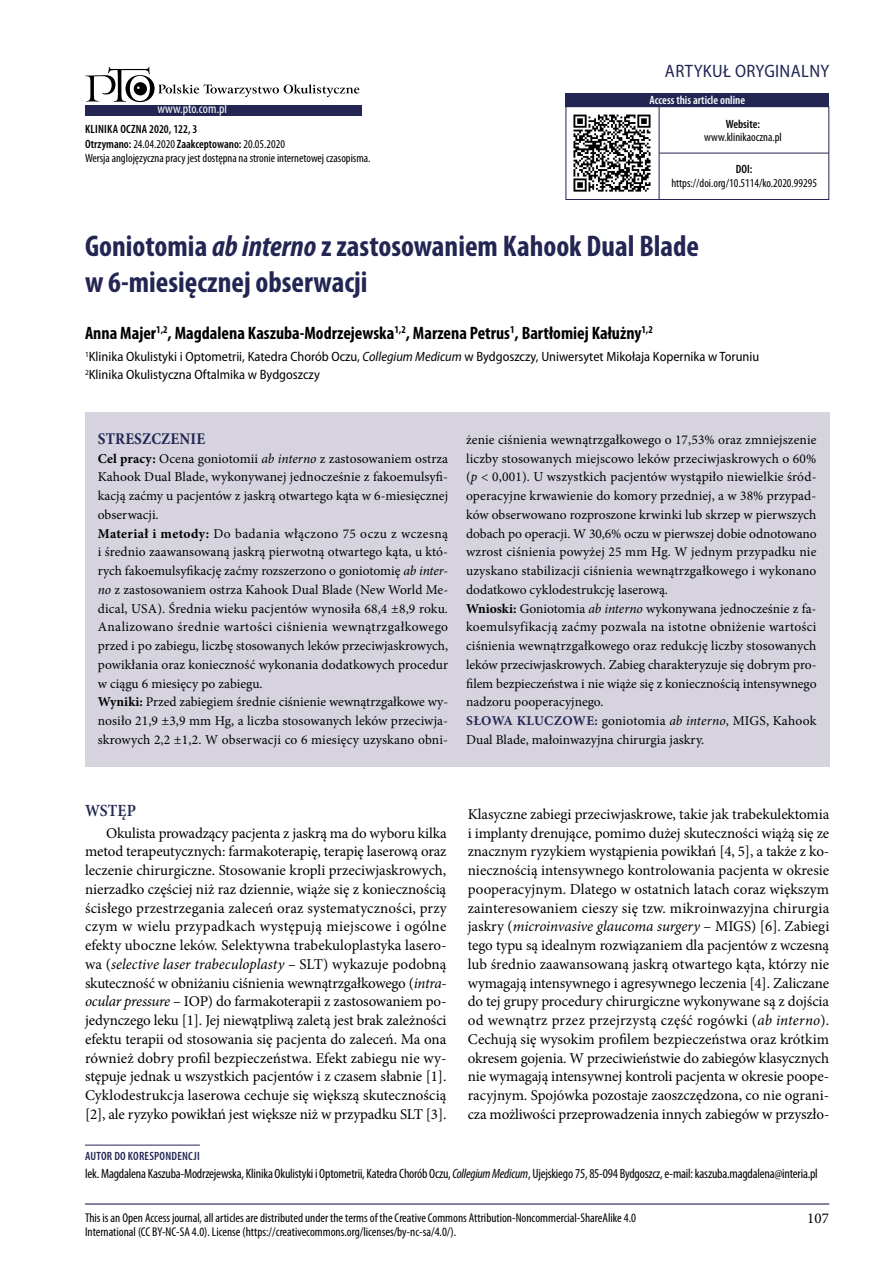
<style>
.page{position:relative;width:893px;height:1263px;background:#fff}
.page>*{position:absolute;margin:0;border:0;box-sizing:border-box;transform-origin:0 0}
.t1{font:700 condensed 30px/36px "Myriad Pro";color:#232653}
.t2{font:700 condensed 18px "Myriad Pro";color:#000}
.t3{font:semi-condensed 18px "Myriad Pro";letter-spacing:.02em;color:#232653}
.t4{font:600 condensed 17.25px "Minion Pro";letter-spacing:.005em;color:#232653}
.t5{font:700 condensed 16.5px "Minion Pro";letter-spacing:.01em;color:#232653}
.t6{font:15px/18.8px "Minion Pro";letter-spacing:-.01em;color:#000;text-align:justify}
.t7{font:13.5px/18.8px "Minion Pro";letter-spacing:.005em;color:#000}
.t8{font:condensed 13.5px "Myriad Pro";letter-spacing:-.015em;color:#000}
.t9{font:semi-condensed 13.5px/18px "Myriad Pro";color:#000}
.t10{font:condensed 13.5px "Myriad Pro";color:#fff}
.t11{font:condensed 12.75px/14.2px "Myriad Pro";color:#000}
.t12{font:condensed 12px/14.4px "Myriad Pro";color:#000}
.t13{font:600 condensed 12px "Myriad Pro";color:#fff}
.t14{font:600 condensed 12px "Myriad Pro";letter-spacing:.02em;color:#232653}
.t15{font:600 condensed 12px "Myriad Pro";color:#000}
.s1{font-weight:600}
.s2{font-style:italic}
.s3{font-weight:700}
.s4{font-weight:700;color:#232653}
</style>
<div class="page">
<hr style="left:85px;top:1203px;width:744px;height:1px;background:#232653">
<svg style="left:85px;top:66px;width:274px;height:36px"></svg>
<div style="left:85px;top:105px;width:276px;height:11px;background:#232653"></div>
<hr style="left:85px;top:1145px;width:115px;height:1px;background:#232653">
<div style="left:85px;top:412px;width:744px;height:354px;background:#d6d3df"></div>
<div style="left:566px;top:106px;width:263px;height:94px;border:1px solid #232653"></div>
<svg style="left:573px;top:114px;width:78px;height:72px"></svg>
<svg style="left:573px;top:115px;width:77px;height:77px"></svg>
<div style="left:566px;top:94px;width:263px;height:13px;background:#232653"></div>
<hr style="left:659px;top:107px;width:1px;height:92px;background:#232653">
<hr style="left:659px;top:153px;width:170px;height:1px;background:#232653">
<p class="t10" style="left:157px;top:101px;width:71px">www.pto.com.pl</p>
<p class="t12" style="left:85px;top:122px;width:287px"><span class="s1">KLINIKA OCZNA 2020, 122, 3<br>Otrzymano:</span> 24.04.2020 <span class="s1">Zaakceptowano:</span> 20.05.2020<br>Wersja anglojęzyczna pracy jest dostępna na stronie internetowej czasopisma.</p>
<p class="t3" style="left:665px;top:62px;width:166px">ARTYKUŁ ORYGINALNY</p>
<p class="t13" style="left:650px;top:93px;width:97px">Access this article online</p>
<p class="t15" style="left:726px;top:116px;width:36px">Website:</p>
<p class="t15" style="left:736px;top:161px;width:18px">DOI:</p>
<p class="t12" style="left:671px;top:176px;width:147px">https://doi.org/10.5114/ko.2020.99295</p>
<p class="t12" style="left:704px;top:130px;width:79px">www.klinikaoczna.pl</p>
<h1 class="t1" style="left:85px;top:228px;width:616px">Goniotomia <span class="s2">ab interno</span> z zastosowaniem Kahook Dual Blade w 6-miesięcznej obserwacji</h1>
<p class="t2" style="left:85px;top:322px;width:569px">Anna Majer<sup>1,2</sup>, Magdalena Kaszuba-Modrzejewska<sup>1,2</sup>, Marzena Petrus<sup>1</sup>, Bartłomiej Kałużny<sup>1,2</sup></p>
<p class="t9" style="left:85px;top:348px;width:676px"><sup>1</sup>Klinika Okulistyki i Optometrii, Katedra Chorób Oczu, <span class="s2">Collegium Medicum</span> w Bydgoszczy, Uniwersytet Mikołaja Kopernika w Toruniu<br><sup>2</sup>Klinika Okulistyczna Oftalmika w Bydgoszczy</p>
<p class="t5" style="left:98px;top:427px;width:109px">STRESZCZENIE</p>
<p class="t7" style="left:98px;top:449px;width:352px"><span class="s3">Cel pracy:</span> Ocena goniotomii <span class="s2">ab interno</span> z zastosowaniem ostrza Kahook Dual Blade, wykonywanej jednocześnie z fakoemulsyfi&shy;kacją zaćmy u pacjentów z jaskrą otwartego kąta w 6-miesięcznej obserwacji.<br><span class="s3">Materiał i metody:</span> Do badania włączono 75 oczu z wczesną i średnio zaawansowaną jaskrą pierwotną otwartego kąta, u któ&shy;rych fakoemulsyfikację zaćmy rozszerzono o goniotomię <span class="s2">ab inter&shy;no</span> z zastosowaniem ostrza Kahook Dual Blade (New World Me&shy;dical, USA). Średnia wieku pacjentów wynosiła 68,4 ±8,9 roku.<br>Analizowano średnie wartości ciśnienia wewnątrzgałkowego przed i po zabiegu, liczbę stosowanych leków przeciwjaskrowych, powikłania oraz konieczność wykonania dodatkowych procedur w ciągu 6 miesięcy po zabiegu.<br><span class="s3">Wyniki:</span> Przed zabiegiem średnie ciśnienie wewnątrzgałkowe wy&shy;nosiło 21,9 ±3,9 mm Hg, a liczba stosowanych leków przeciwja&shy;skrowych 2,2 ±1,2. W obserwacji co 6 miesięcy uzyskano obni-</p>
<p class="t7" style="left:466px;top:430px;width:352px">żenie ciśnienia wewnątrzgałkowego o 17,53% oraz zmniejszenie liczby stosowanych miejscowo leków przeciwjaskrowych o 60% (<span class="s2">p</span> &lt; 0,001). U wszystkich pacjentów wystąpiło niewielkie śród&shy;operacyjne krwawienie do komory przedniej, a w 38% przypad&shy;ków obserwowano rozproszone krwinki lub skrzep w pierwszych dobach po operacji. W 30,6% oczu w pierwszej dobie odnotowano wzrost ciśnienia powyżej 25 mm Hg. W jednym przypadku nie uzyskano stabilizacji ciśnienia wewnątrzgałkowego i wykonano dodatkowo cyklodestrukcję laserową.<br><span class="s3">Wnioski:</span> Goniotomia <span class="s2">ab interno</span> wykonywana jednocześnie z fa&shy;koemulsyfikacją zaćmy pozwala na istotne obniżenie wartości ciśnienia wewnątrzgałkowego oraz redukcję liczby stosowanych leków przeciwjaskrowych. Zabieg charakteryzuje się dobrym pro&shy;filem bezpieczeństwa i nie wiąże się z koniecznością intensywnego nadzoru pooperacyjnego.<br><span class="s4">SŁOWA KLUCZOWE:</span> goniotomia <span class="s2">ab interno</span>, MIGS, Kahook Dual Blade, małoinwazyjna chirurgia jaskry.</p>
<p class="t4" style="left:85px;top:798px;width:52px">WSTĘP</p>
<p class="t6" style="left:85px;top:823px;width:363px;text-indent:21px">Okulista prowadzący pacjenta z jaskrą ma do wyboru kilka metod terapeutycznych: farmakoterapię, terapię laserową oraz leczenie chirurgiczne. Stosowanie kropli przeciwjaskrowych, nierzadko częściej niż raz dziennie, wiąże się z koniecznością ścisłego przestrzegania zaleceń oraz systematyczności, przy czym w wielu przypadkach występują miejscowe i ogólne efekty uboczne leków. Selektywna trabekuloplastyka lasero&shy;wa (<span class="s2">selective laser trabeculoplasty</span> – SLT) wykazuje podobną skuteczność w obniżaniu ciśnienia wewnątrzgałkowego (<span class="s2">intra&shy;ocular pressure</span> – IOP) do farmakoterapii z zastosowaniem po&shy;jedynczego leku [1]. Jej niewątpliwą zaletą jest brak zależności efektu terapii od stosowania się pacjenta do zaleceń. Ma ona również dobry profil bezpieczeństwa. Efekt zabiegu nie wy&shy;stępuje jednak u wszystkich pacjentów i z czasem słabnie [1].<br>Cyklodestrukcja laserowa cechuje się większą skutecznością [2], ale ryzyko powikłań jest większe niż w przypadku SLT [3].</p>
<p class="t6" style="left:468px;top:805px;width:363px">Klasyczne zabiegi przeciwjaskrowe, takie jak trabekulektomia i implanty drenujące, pomimo dużej skuteczności wiążą się ze znacznym ryzykiem wystąpienia powikłań [4, 5], a także z ko&shy;niecznością intensywnego kontrolowania pacjenta w okresie pooperacyjnym. Dlatego w ostatnich latach coraz większym zainteresowaniem cieszy się tzw. mikroinwazyjna chirurgia jaskry (<span class="s2">microinvasive glaucoma surgery</span> – MIGS) [6]. Zabiegi tego typu są idealnym rozwiązaniem dla pacjentów z wczesną lub średnio zaawansowaną jaskrą otwartego kąta, którzy nie wymagają intensywnego i agresywnego leczenia [4]. Zaliczane do tej grupy procedury chirurgiczne wykonywane są z dojścia od wewnątrz przez przejrzystą część rogówki (<span class="s2">ab interno</span>).<br>Cechują się wysokim profilem bezpieczeństwa oraz krótkim okresem gojenia. W przeciwieństwie do zabiegów klasycznych nie wymagają intensywnej kontroli pacjenta w okresie poope&shy;racyjnym. Spojówka pozostaje zaoszczędzona, co nie ograni&shy;cza możliwości przeprowadzenia innych zabiegów w przyszło-</p>
<p class="t14" style="left:85px;top:1149px;width:116px">AUTOR DO KORESPONDENCJI</p>
<p class="t8" style="left:85px;top:1165px;width:734px">lek. Magdalena Kaszuba-Modrzejewska, Klinika Okulistyki i Optometrii, Katedra Chorób Oczu, <span class="s2">Collegium Medicum</span>, Ujejskiego 75, 85-094 Bydgoszcz, e-mail: kaszuba.magdalena@interia.pl</p>
<p class="t11" style="left:85px;top:1210px;width:552px">This is an Open Access journal, all articles are distributed under the terms of the Creative Commons Attribution-Noncommercial-ShareAlike 4.0<br>International (CC BY-NC-SA 4.0). License (https://creativecommons.org/licenses/by-nc-sa/4.0/).</p>
<p class="t6" style="left:807px;top:1209px;width:23px">107</p>
</div>
